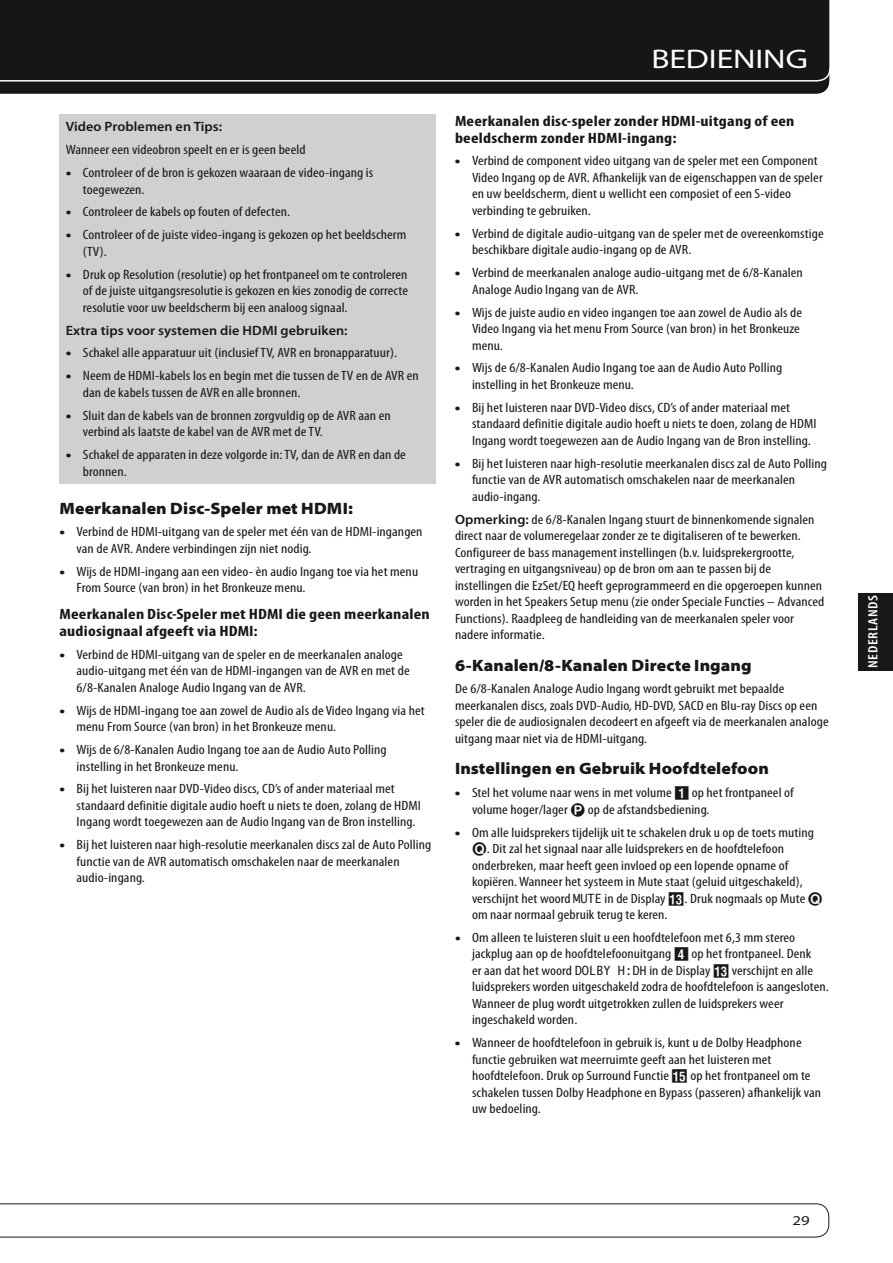
<style>
.page{position:relative;width:893px;height:1263px;background:#fff}
.page>*{position:absolute;margin:0;border:0;box-sizing:border-box;transform-origin:0 0}
.t1{font:semi-expanded 27px "Myriad Pro";color:#fff;scale:1.15 1}
.t2{font:900 semi-expanded 16.5px "Myriad Pro";letter-spacing:.005em;color:#1a1817}
.t3{font:700 condensed 15px/16.5px "Myriad Pro";letter-spacing:.01em;color:#1a1817;scale:1.2 1}
.t4{font:condensed 13.5px/16.5px "Myriad Pro";letter-spacing:.005em;color:#1a1817;scale:1.15 1}
.t5{font:600 13.5px "Myriad Pro";letter-spacing:.005em;color:#1a1817;scale:1.05 1}
.t6{font:600 condensed 13.5px "Myriad Pro";letter-spacing:.04em;color:#fff;scale:1.15 1}
.t7{font:semi-expanded 13.5px "Myriad Pro";color:#1a1817;scale:1.15 1}
.s1{font-weight:900;font-stretch:normal}
.s2{font-weight:600;font-stretch:normal}
.s3{font-family:"Harman Quad Num";font-stretch:normal}
.s4{font-family:"Harman Single Dot Char";font-stretch:normal}
.s5{font-family:"Monaco";font-stretch:normal;font-size:12px}
</style>
<div class="page">
<div style="left:0;top:0;width:830px;height:94px;background:#161616"></div>
<svg style="left:0;top:1203px;width:830px;height:35px"></svg>
<div style="left:859px;top:592px;width:34px;height:78px;background:#1a1817"></div>
<div style="left:60px;top:115px;width:376px;height:369px;background:#cfd0d1"></div>
<p class="t5" style="left:66px;top:119px;width:150px">Video Problemen en Tips:</p>
<p class="t4" style="left:66px;top:142px;width:210px">Wanneer een videobron speelt en er is geen beeld</p>
<p class="t4" style="left:83px;top:165px;width:254px;text-indent:-17px"><span class="s1">•</span> Controleer of de bron is gekozen waaraan de video-ingang is toegewezen.</p>
<p class="t4" style="left:66px;top:204px;width:197px"><span class="s1">•</span> Controleer de kabels op fouten of defecten.</p>
<p class="t4" style="left:83px;top:227px;width:283px;text-indent:-17px"><span class="s1">•</span> Controleer of de juiste video-ingang is gekozen op het beeldscherm (TV).</p>
<p class="t4" style="left:83px;top:266px;width:284px;text-align:justify;text-indent:-17px"><span class="s1">•</span> Druk op Resolution (resolutie) op het frontpaneel om te controleren of de juiste uitgangsresolutie is gekozen en kies zonodig de correcte resolutie voor uw beeldscherm bij een analoog signaal.</p>
<p class="t5" style="left:66px;top:323px;width:270px">Extra tips voor systemen die HDMI gebruiken:</p>
<p class="t4" style="left:66px;top:345px;width:289px"><span class="s1">•</span> Schakel alle apparatuur uit (inclusief TV, AVR en bronapparatuur).</p>
<p class="t4" style="left:83px;top:368px;width:294px;text-indent:-17px"><span class="s1">•</span> Neem de HDMI-kabels los en begin met die tussen de TV en de AVR en dan de kabels tussen de AVR en alle bronnen.</p>
<p class="t4" style="left:83px;top:407px;width:269px;text-indent:-17px"><span class="s1">•</span> Sluit dan de kabels van de bronnen zorgvuldig op de AVR aan en verbind als laatste de kabel van de AVR met de TV.</p>
<p class="t4" style="left:83px;top:447px;width:282px;text-indent:-17px"><span class="s1">•</span> Schakel de apparaten in deze volgorde in: TV, dan de AVR en dan de bronnen.</p>
<p class="t2" style="left:60px;top:498px;width:295px">Meerkanalen Disc-Speler met HDMI:</p>
<p class="t4" style="left:77px;top:524px;width:302px;text-indent:-17px"><span class="s1">•</span> Verbind de HDMI-uitgang van de speler met één van de HDMI-ingangen van de AVR. Andere verbindingen zijn niet nodig.</p>
<p class="t4" style="left:77px;top:563px;width:299px;text-indent:-17px"><span class="s1">•</span> Wijs de HDMI-ingang aan een video- èn audio Ingang toe via het menu<br>From Source (van bron) in het Bronkeuze menu.</p>
<p class="t3" style="left:60px;top:606px;width:310px">Meerkanalen Disc-Speler met HDMI die geen meerkanalen audiosignaal afgeeft via HDMI:</p>
<p class="t4" style="left:77px;top:646px;width:291px;text-indent:-17px"><span class="s1">•</span> Verbind de HDMI-uitgang van de speler en de meerkanalen analoge audio-uitgang met één van de HDMI-ingangen van de AVR en met de<br>6/8-Kanalen Analoge Audio Ingang van de AVR.</p>
<p class="t4" style="left:77px;top:702px;width:304px;text-indent:-17px"><span class="s1">•</span> Wijs de HDMI-ingang toe aan zowel de Audio als de Video Ingang via het menu From Source (van bron) in het Bronkeuze menu.</p>
<p class="t4" style="left:77px;top:742px;width:271px;text-indent:-17px"><span class="s1">•</span> Wijs de 6/8-Kanalen Audio Ingang toe aan de Audio Auto Polling instelling in het Bronkeuze menu.</p>
<p class="t4" style="left:77px;top:781px;width:301px;text-indent:-17px"><span class="s1">•</span> Bij het luisteren naar DVD-Video discs, CD’s of ander materiaal met standaard definitie digitale audio hoeft u niets te doen, zolang de HDMI<br>Ingang wordt toegewezen aan de Audio Ingang van de Bron instelling.</p>
<p class="t4" style="left:77px;top:837px;width:310px;text-indent:-17px"><span class="s1">•</span> Bij het luisteren naar high-resolutie meerkanalen discs zal de Auto Polling functie van de AVR automatisch omschakelen naar de meerkanalen audio-ingang.</p>
<h1 class="t1" style="left:651px;top:44px;width:138px">BEDI ENI NG</h1>
<p class="t3" style="left:455px;top:112px;width:284px">Meerkanalen disc-speler zonder HDMI-uitgang of een beeldscherm zonder HDMI-ingang:</p>
<p class="t4" style="left:472px;top:153px;width:307px;text-indent:-17px"><span class="s1">•</span> Verbind de component video uitgang van de speler met een Component Video Ingang op de AVR. Afhankelijk van de eigenschappen van de speler en uw beeldscherm, dient u wellicht een composiet of een S-video verbinding te gebruiken.</p>
<p class="t4" style="left:472px;top:225px;width:307px;text-indent:-17px"><span class="s1">•</span> Verbind de digitale audio-uitgang van de speler met de overeenkomstige beschikbare digitale audio-ingang op de AVR.</p>
<p class="t4" style="left:472px;top:265px;width:289px;text-indent:-17px"><span class="s1">•</span> Verbind de meerkanalen analoge audio-uitgang met de 6/8-Kanalen<br>Analoge Audio Ingang van de AVR.</p>
<p class="t4" style="left:472px;top:304px;width:289px;text-indent:-17px"><span class="s1">•</span> Wijs de juiste audio en video ingangen toe aan zowel de Audio als de<br>Video Ingang via het menu From Source (van bron) in het Bronkeuze menu.</p>
<p class="t4" style="left:472px;top:360px;width:271px;text-indent:-17px"><span class="s1">•</span> Wijs de 6/8-Kanalen Audio Ingang toe aan de Audio Auto Polling instelling in het Bronkeuze menu.</p>
<p class="t4" style="left:472px;top:399px;width:301px;text-indent:-17px"><span class="s1">•</span> Bij het luisteren naar DVD-Video discs, CD’s of ander materiaal met standaard definitie digitale audio hoeft u niets te doen, zolang de HDMI<br>Ingang wordt toegewezen aan de Audio Ingang van de Bron instelling.</p>
<p class="t4" style="left:472px;top:455px;width:310px;text-indent:-17px"><span class="s1">•</span> Bij het luisteren naar high-resolutie meerkanalen discs zal de Auto Polling functie van de AVR automatisch omschakelen naar de meerkanalen audio-ingang.</p>
<p class="t4" style="left:455px;top:511px;width:323px"><span class="s2">Opmerking:</span> de 6/8-Kanalen Ingang stuurt de binnenkomende signalen direct naar de volumeregelaar zonder ze te digitaliseren of te bewerken.<br>Configureer de bass management instellingen (b.v. luidsprekergrootte, vertraging en uitgangsniveau) op de bron om aan te passen bij de instellingen die EzSet/EQ heeft geprogrammeerd en die opgeroepen kunnen worden in het Speakers Setup menu (zie onder Speciale Functies – Advanced Functions). Raadpleeg de handleiding van de meerkanalen speler voor nadere informatie.</p>
<p class="t2" style="left:455px;top:655px;width:298px">6-Kanalen/8-Kanalen Directe Ingang</p>
<p class="t4" style="left:455px;top:681px;width:326px">De 6/8-Kanalen Analoge Audio Ingang wordt gebruikt met bepaalde meerkanalen discs, zoals DVD-Audio, HD-DVD, SACD en Blu-ray Discs op een speler die de audiosignalen decodeert en afgeeft via de meerkanalen analoge uitgang maar niet via de HDMI-uitgang.</p>
<p class="t2" style="left:455px;top:759px;width:315px">Instellingen en Gebruik Hoofdtelefoon</p>
<p class="t4" style="left:472px;top:785px;width:281px;text-indent:-17px"><span class="s1">•</span> Stel het volume naar wens in met volume <span class="s3">0</span> op het frontpaneel of volume hoger/lager <span class="s4">P</span> op de afstandsbediening.</p>
<p class="t4" style="left:472px;top:824px;width:307px;text-indent:-17px"><span class="s1">•</span> Om alle luidsprekers tijdelijk uit te schakelen druk u op de toets muting <span class="s4">Q</span>. Dit zal het signaal naar alle luidsprekers en de hoofdtelefoon onderbreken, maar heeft geen invloed op een lopende opname of kopiëren. Wanneer het systeem in Mute staat (geluid uitgeschakeld), verschijnt het woord <span class="s5">MUTE</span> in de Display <span class="s3">C</span>. Druk nogmaals op Mute <span class="s4">Q </span>om naar normaal gebruik terug te keren.</p>
<p class="t4" style="left:472px;top:929px;width:312px;text-indent:-17px"><span class="s1">•</span> Om alleen te luisteren sluit u een hoofdtelefoon met 6,3 mm stereo jackplug aan op de hoofdtelefoonuitgang <span class="s3">3</span> op het frontpaneel. Denk<br>er aan dat het woord <span class="s5">DOLBY H:D</span>H in de Display <span class="s3">C</span> verschijnt en alle luidsprekers worden uitgeschakeld zodra de hoofdtelefoon is aangesloten.<br>Wanneer de plug wordt uitgetrokken zullen de luidsprekers weer ingeschakeld worden.</p>
<p class="t4" style="left:472px;top:1035px;width:305px;text-indent:-17px"><span class="s1">•</span> Wanneer de hoofdtelefoon in gebruik is, kunt u de Dolby Headphone functie gebruiken wat meerruimte geeft aan het luisteren met hoofdtelefoon. Druk op Surround Functie <span class="s3">E</span> op het frontpaneel om te schakelen tussen Dolby Headphone en Bypass (passeren) afhankelijk van uw bedoeling.</p>
<p class="t7" style="left:792px;top:1213px;width:17px">29</p>
<p class="t6" style="left:866px;top:668px;width:65px;rotate:-90deg">NEDERLANDS</p>
</div>
